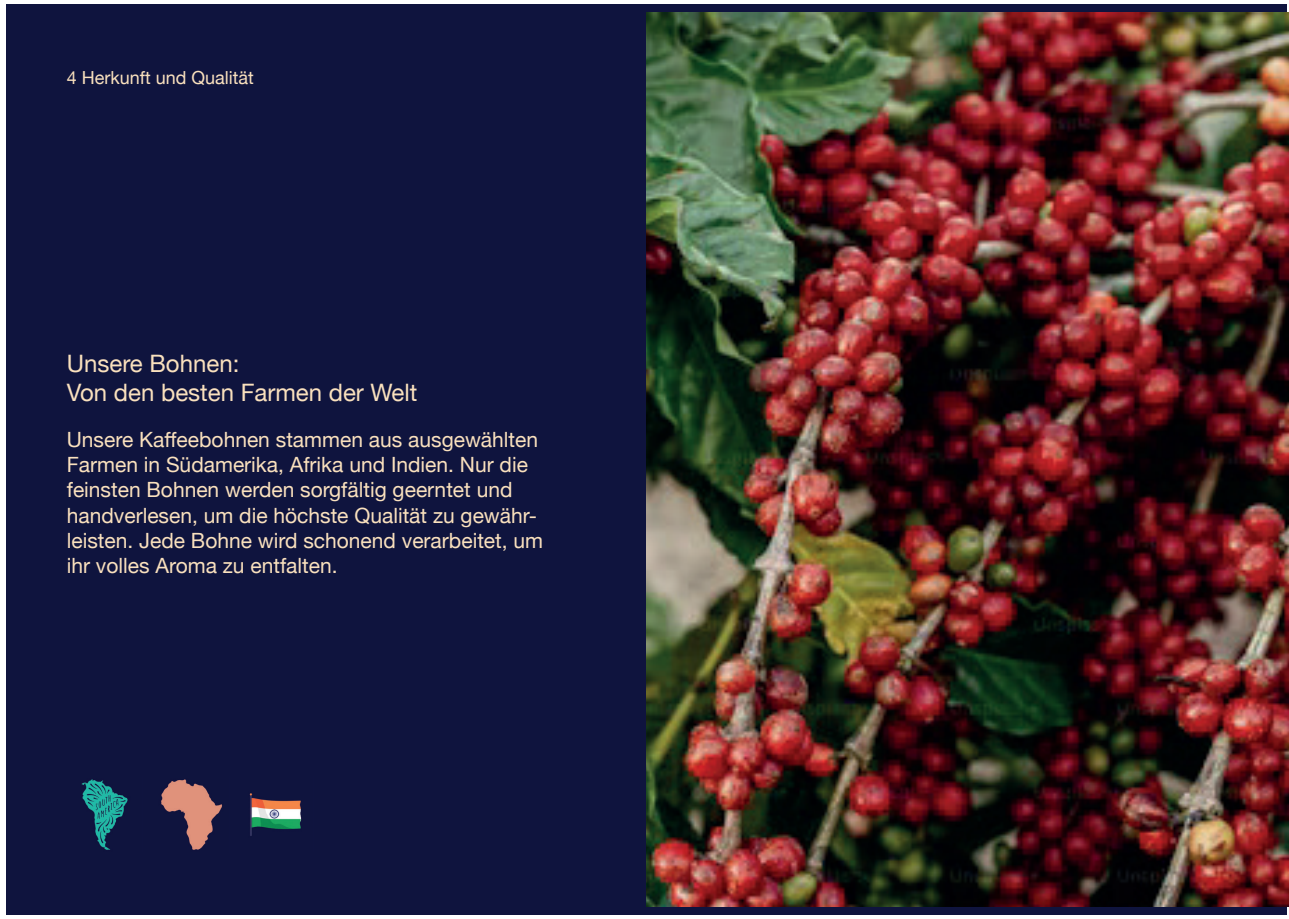
<style>
.page{position:relative;width:1289px;height:919px;background:#fff}
.page>*{position:absolute;margin:0;border:0;box-sizing:border-box;transform-origin:0 0}
.t1{font:24px/28.8px "Helvetica Neue";color:#fae1be}
.t2{font:21px/25.2px "Helvetica Neue";color:#fae1be}
.t3{font:18px "Helvetica Neue";color:#fae1be}
</style>
<div class="page">
<div style="left:6px;top:4px;width:1280px;height:910px;background:#0f143e"></div>
<img style="left:249px;top:793px;width:53px;height:43px">
<img style="left:81px;top:779px;width:47px;height:71px">
<img style="left:161px;top:779px;width:61px;height:71px">
<img style="left:646px;top:13px;width:642px;height:893px">
<p class="t3" style="left:67px;top:65px;width:189px">4 Herkunft und Qualität</p>
<p class="t1" style="left:67px;top:350px;width:352px">Unsere Bohnen:<br>Von den besten Farmen der Welt</p>
<p class="t2" style="left:67px;top:428px;width:478px">Unsere Kaffeebohnen stammen aus ausgewählten Farmen in Südamerika, Afrika und Indien. Nur die feinsten Bohnen werden sorgfältig geerntet und handverlesen, um die höchste Qualität zu gewähr&shy;leisten. Jede Bohne wird schonend verarbeitet, um ihr volles Aroma zu entfalten.</p>
</div>
